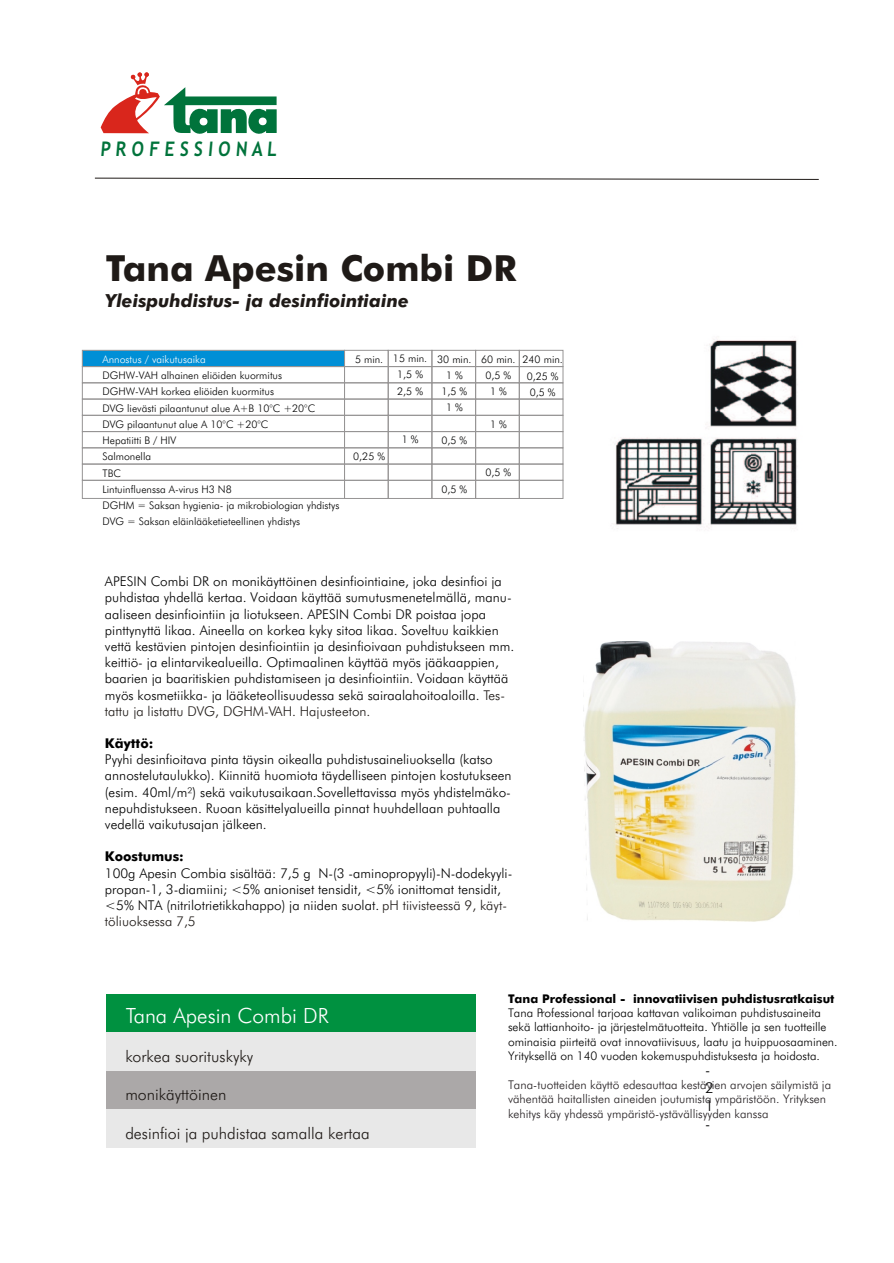
<style>
.page{position:relative;width:894px;height:1263px;background:#fff}
.page>*{position:absolute;margin:0;border:0;box-sizing:border-box;transform-origin:0 0}
.t1{font:700 36px "Futura Md BT";color:#1f1a17}
.t2{font:21px "Futura Lt BT";color:#fff}
.t3{font:700 20.1px "Trebuchet MS";color:#00733b;scale:.87 1}
.t4{font:italic 700 18px "Futura Md BT";color:#1f1a17}
.t5{font:16.05px "Futura Lt BT";color:#1f1a17}
.t6{font:15px/18px "Futura Lt BT";color:#000}
.t7{font:13.5px/16.2px "Futura Lt BT";color:#000}
.t8{font:700 13.5px "Futura Md BT";color:#000}
.t9{font:12px/14.4px "Futura Lt BT";color:#000}
.t10{font:12px/14.4px "Futura Lt BT";color:#241f21}
.t11{font:700 12px "Futura Md BT";color:#000}
.t12{font:10.5px/16.2px "Futura Lt BT";color:#000;text-align:center}
.t13{font:10.5px "Futura Lt BT";color:#fff}
.s1{color:#1f1a17}
</style>
<div class="page">
<svg style="left:101px;top:72px;width:176px;height:62px"></svg>
<svg style="left:95px;top:178px;width:724px;height:2px"></svg>
<div style="left:106px;top:994px;width:370px;height:39px;background:#009140"></div>
<div style="left:106px;top:1033px;width:370px;height:38px;background:#e8e8e8"></div>
<div style="left:106px;top:1071px;width:370px;height:38px;background:#aba8a8"></div>
<div style="left:106px;top:1109px;width:370px;height:39px;background:#e8e8e8"></div>
<img style="left:584px;top:642px;width:212px;height:280px">
<div style="left:82px;top:350px;width:263px;height:17px;background:#008fd6;border:1px solid #969494"></div>
<div style="left:82px;top:366px;width:263px;height:17px;border:1px solid #969494"></div>
<div style="left:82px;top:382px;width:263px;height:17px;border:1px solid #969494"></div>
<div style="left:82px;top:399px;width:263px;height:17px;border:1px solid #969494"></div>
<div style="left:82px;top:415px;width:263px;height:17px;border:1px solid #969494"></div>
<div style="left:82px;top:431px;width:263px;height:17px;border:1px solid #969494"></div>
<div style="left:82px;top:447px;width:263px;height:17px;border:1px solid #969494"></div>
<div style="left:82px;top:464px;width:263px;height:17px;border:1px solid #969494"></div>
<div style="left:344px;top:350px;width:45px;height:17px;border:1px solid #969494"></div>
<div style="left:344px;top:366px;width:45px;height:17px;border:1px solid #969494"></div>
<div style="left:344px;top:382px;width:45px;height:17px;border:1px solid #969494"></div>
<div style="left:344px;top:399px;width:45px;height:17px;border:1px solid #969494"></div>
<div style="left:344px;top:415px;width:45px;height:17px;border:1px solid #969494"></div>
<div style="left:344px;top:431px;width:45px;height:17px;border:1px solid #969494"></div>
<div style="left:344px;top:447px;width:45px;height:17px;border:1px solid #969494"></div>
<div style="left:344px;top:464px;width:45px;height:17px;border:1px solid #969494"></div>
<div style="left:388px;top:350px;width:44px;height:17px;border:1px solid #969494"></div>
<div style="left:388px;top:366px;width:44px;height:17px;border:1px solid #969494"></div>
<div style="left:388px;top:382px;width:44px;height:17px;border:1px solid #969494"></div>
<div style="left:388px;top:399px;width:44px;height:17px;border:1px solid #969494"></div>
<div style="left:388px;top:415px;width:44px;height:17px;border:1px solid #969494"></div>
<div style="left:388px;top:431px;width:44px;height:17px;border:1px solid #969494"></div>
<div style="left:388px;top:447px;width:44px;height:17px;border:1px solid #969494"></div>
<div style="left:388px;top:464px;width:44px;height:17px;border:1px solid #969494"></div>
<div style="left:432px;top:350px;width:44px;height:17px;border:1px solid #969494"></div>
<div style="left:432px;top:366px;width:44px;height:17px;border:1px solid #969494"></div>
<div style="left:432px;top:382px;width:44px;height:17px;border:1px solid #969494"></div>
<div style="left:432px;top:399px;width:44px;height:17px;border:1px solid #969494"></div>
<div style="left:432px;top:415px;width:44px;height:17px;border:1px solid #969494"></div>
<div style="left:432px;top:431px;width:44px;height:17px;border:1px solid #969494"></div>
<div style="left:432px;top:447px;width:44px;height:17px;border:1px solid #969494"></div>
<div style="left:432px;top:464px;width:44px;height:17px;border:1px solid #969494"></div>
<div style="left:475px;top:350px;width:45px;height:17px;border:1px solid #969494"></div>
<div style="left:475px;top:366px;width:45px;height:17px;border:1px solid #969494"></div>
<div style="left:475px;top:382px;width:45px;height:17px;border:1px solid #969494"></div>
<div style="left:475px;top:399px;width:45px;height:17px;border:1px solid #969494"></div>
<div style="left:475px;top:415px;width:45px;height:17px;border:1px solid #969494"></div>
<div style="left:475px;top:431px;width:45px;height:17px;border:1px solid #969494"></div>
<div style="left:475px;top:447px;width:45px;height:17px;border:1px solid #969494"></div>
<div style="left:475px;top:464px;width:45px;height:17px;border:1px solid #969494"></div>
<div style="left:519px;top:350px;width:44px;height:17px;border:1px solid #969494"></div>
<div style="left:519px;top:366px;width:44px;height:17px;border:1px solid #969494"></div>
<div style="left:519px;top:382px;width:44px;height:17px;border:1px solid #969494"></div>
<div style="left:519px;top:399px;width:44px;height:17px;border:1px solid #969494"></div>
<div style="left:519px;top:415px;width:44px;height:17px;border:1px solid #969494"></div>
<div style="left:519px;top:431px;width:44px;height:17px;border:1px solid #969494"></div>
<div style="left:519px;top:447px;width:44px;height:17px;border:1px solid #969494"></div>
<div style="left:519px;top:464px;width:44px;height:17px;border:1px solid #969494"></div>
<div style="left:82px;top:480px;width:263px;height:19px;border:1px solid #969494"></div>
<div style="left:344px;top:480px;width:45px;height:19px;border:1px solid #969494"></div>
<div style="left:388px;top:480px;width:44px;height:19px;border:1px solid #969494"></div>
<div style="left:432px;top:480px;width:44px;height:19px;border:1px solid #969494"></div>
<div style="left:475px;top:480px;width:45px;height:19px;border:1px solid #969494"></div>
<div style="left:519px;top:480px;width:44px;height:19px;border:1px solid #969494"></div>
<img style="left:615px;top:339px;width:183px;height:190px">
<h3 class="t3" style="left:100px;top:142px;width:206px">PROFESSIONAL</h3>
<h1 class="t1" style="left:106px;top:254px;width:412px">Tana Apesin Combi DR</h1>
<h3 class="t4" style="left:106px;top:293px;width:305px">Yleispuhdistus- ja desinfiointiaine</h3>
<p class="t13" style="left:102px;top:355px;width:105px">Annostus / vaikutusaika</p>
<p class="t12" style="left:102px;top:368px;width:238px;text-align:left">DGHW-VAH alhainen eliöiden kuormitus<br>DGHW-VAH korkea eliöiden kuormitus<br>DVG lievästi pilaantunut alue A+B 10°C +20°C<br>DVG pilaantunut alue A 10°C +20°C<br>Hepatiitti B / HIV<br>Salmonella<br>TBC<br>Lintuinfluenssa A-virus H3 N8<br>DGHM = Saksan hygienia- ja mikrobiologian yhdistys<br>DVG = Saksan eläinlääketieteellinen yhdistys</p>
<p class="t12" style="left:355px;top:352px;width:30px">5 min.</p>
<p class="t12" style="left:353px;top:449px;width:33px">0,25 %</p>
<p class="t12" style="left:393px;top:351px;width:36px">15 min.<br>1,5 %<br>2,5 %</p>
<p class="t12" style="left:402px;top:433px;width:18px">1 %</p>
<p class="t12" style="left:437px;top:352px;width:36px">30 min.<br>1 %<br>1,5 %<br>1 %</p>
<p class="t12" style="left:441px;top:433px;width:27px">0,5 %</p>
<p class="t12" style="left:441px;top:482px;width:27px">0,5 %</p>
<p class="t12" style="left:481px;top:352px;width:36px">60 min.<br>0,5 %<br>1 %</p>
<p class="t12" style="left:490px;top:417px;width:18px">1 %</p>
<p class="t12" style="left:523px;top:352px;width:42px">240 min.<br>0,25 %<br>0,5 %</p>
<p class="t12" style="left:486px;top:466px;width:27px">0,5 %</p>
<p class="t7" style="left:105px;top:575px;width:411px">APESIN Combi DR on monikäyttöinen desinfiointiaine, joka desinfioi ja puhdistaa yhdellä kertaa. Voidaan käyttää sumutusmenetelmällä, manu&shy;aaliseen desinfiointiin ja liotukseen. APESIN Combi DR poistaa jopa pinttynyttä likaa. Aineella on korkea kyky sitoa likaa. Soveltuu kaikkien vettä kestävien pintojen desinfiointiin ja desinfioivaan puhdistukseen mm. keittiö- ja elintarvikealueilla. Optimaalinen käyttää myös jääkaappien, baarien ja baaritiskien puhdistamiseen ja desinfiointiin. Voidaan käyttää</p>
<p class="t7" style="left:105px;top:688px;width:402px">myös kosmetiikka- ja lääketeollisuudessa sekä sairaalahoitoaloilla. <span class="s1">Tes&shy;tattu ja listattu DVG, DGHM-VAH. Hajusteeton.</span></p>
<p class="t8" style="left:105px;top:738px;width:50px">Käyttö:</p>
<p class="t7" style="left:105px;top:753px;width:408px">Pyyhi desinfioitava pinta täysin oikealla puhdistusaineliuoksella (katso annostelutaulukko). Kiinnitä huomiota täydelliseen pintojen kostutukseen (esim. 40ml/m²) sekä vaikutusaikaan.Sovellettavissa myös yhdistelmäko&shy;nepuhdistukseen. Ruoan käsittelyalueilla pinnat huuhdellaan puhtaalla vedellä vaikutusajan jälkeen.</p>
<p class="t8" style="left:105px;top:851px;width:80px">Koostumus:</p>
<p class="t7" style="left:105px;top:866px;width:409px">100g Apesin Combia sisältää: 7,5 g N-(3 -aminopropyyli)-N-dodekyyli&shy;propan-1, 3-diamiini; &lt;5% anioniset tensidit, &lt;5% ionittomat tensidit, &lt;5% NTA (nitrilotrietikkahappo) ja niiden suolat. <span class="s1">pH tiivisteessä 9, käyt&shy;töliuoksessa 7,5</span></p>
<h2 class="t2" style="left:126px;top:1008px;width:205px">Tana Apesin Combi DR</h2>
<p class="t5" style="left:125px;top:1050px;width:129px">korkea suorituskyky</p>
<p class="t5" style="left:125px;top:1088px;width:102px">monikäyttöinen</p>
<p class="t5" style="left:125px;top:1126px;width:246px">desinfioi ja puhdistaa samalla kertaa</p>
<p class="t11" style="left:508px;top:993px;width:328px">Tana Professional - innovatiivisen puhdistusratkaisut</p>
<p class="t9" style="left:508px;top:1007px;width:331px">Tana Professional tarjoaa kattavan valikoiman puhdistusaineita sekä lattianhoito- ja järjestelmätuotteita. Yhtiölle ja sen tuotteille ominaisia piirteitä ovat innovatiivisuus, laatu ja huippuosaaminen.<br>Yrityksellä on 140 vuoden kokemuspuhdistuksesta ja hoidosta.</p>
<p class="t10" style="left:508px;top:1079px;width:325px">Tana-tuotteiden käyttö edesauttaa kestävien arvojen säilymistä ja vähentää haitallisten aineiden joutumista ympäristöön. Yrityksen kehitys käy yhdessä ympäristö-ystävällisyyden kanssa</p>
<p class="t6" style="left:705px;top:1063px;width:10px">-<br>2<br>1 -</p>
</div>
